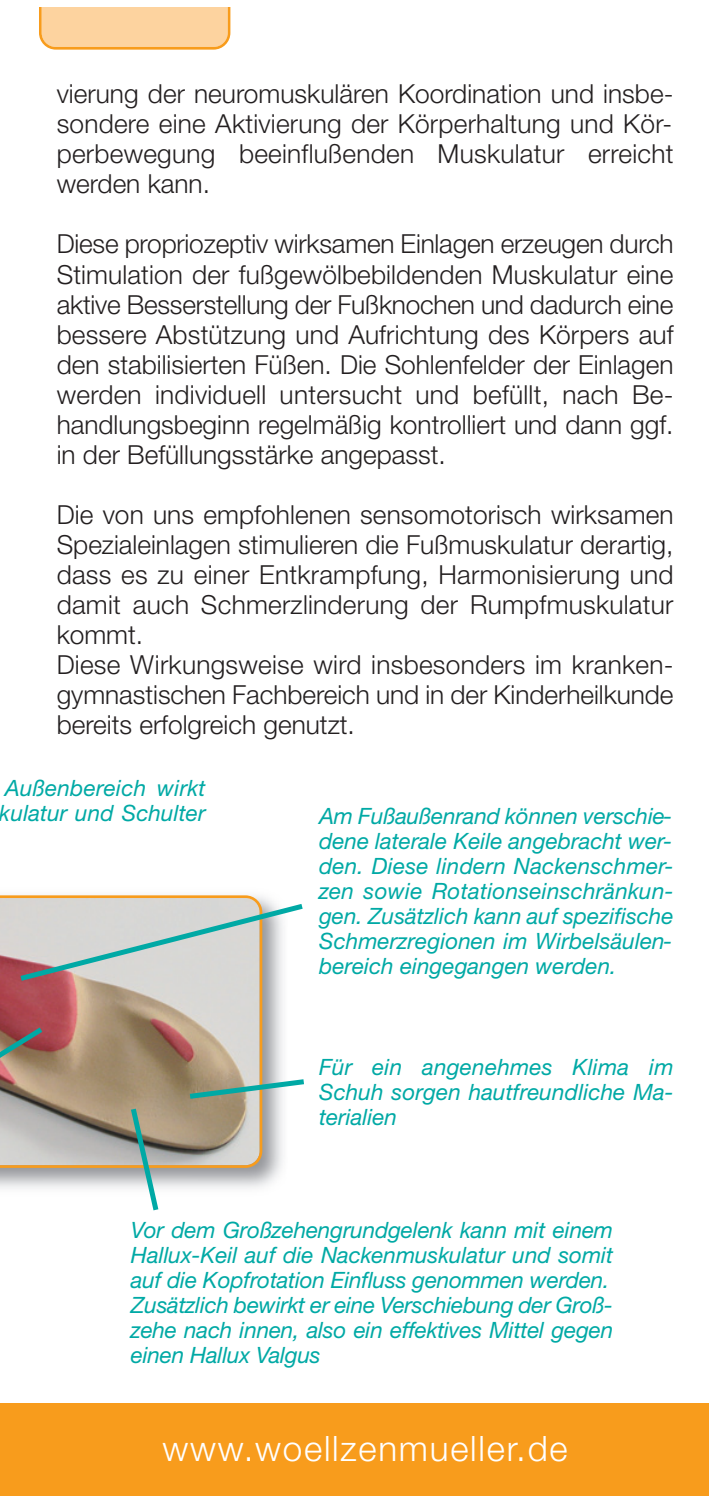
<style>
.page{position:relative;width:709px;height:1496px;background:#fff}
.page>*{position:absolute;margin:0;border:0;box-sizing:border-box;transform-origin:0 0}
.t1{font:300 35px "Helvetica Neue";letter-spacing:.05em;color:#fff}
.t2{font:300 26.25px/30px "Helvetica Neue";letter-spacing:.005em;color:#231f20;text-align:justify}
.t3{font:italic 22.5px/25px "Helvetica Neue";letter-spacing:-.01em;color:#00a9a5}
</style>
<div class="page">
<div style="left:0;top:1403px;width:709px;height:92px;background:#f89c1c"></div>
<svg style="left:39px;top:7px;width:191px;height:43px;background:#fccf96"></svg>
<img style="left:48px;top:897px;width:235px;height:292px">
<svg style="left:0;top:895px;width:262px;height:272px;background:#b69c89"></svg>
<svg style="left:15px;top:900px;width:288px;height:84px;background:#cbcfcb"></svg>
<svg style="left:184px;top:1076px;width:120px;height:25px;background:#9cb3a3"></svg>
<svg style="left:127px;top:1103px;width:35px;height:108px"></svg>
<svg style="left:0;top:1022px;width:48px;height:167px;background:#ad9d93"></svg>
<p class="t2" style="left:57px;top:81px;width:618px">vierung der neuromuskulären Koordination und insbe&shy;sondere eine Aktivierung der Körperhaltung und Kör&shy;perbewegung beeinflußenden Muskulatur erreicht werden kann.</p>
<p class="t2" style="left:57px;top:232px;width:618px">Diese propriozeptiv wirksamen Einlagen erzeugen durch Stimulation der fußgewölbebildenden Muskulatur eine aktive Besserstellung der Fußknochen und dadurch eine bessere Abstützung und Aufrichtung des Körpers auf den stabilisierten Füßen. Die Sohlenfelder der Einlagen werden individuell untersucht und befüllt, nach Be&shy;handlungsbeginn regelmäßig kontrolliert und dann ggf. in der Befüllungsstärke angepasst.</p>
<p class="t2" style="left:57px;top:502px;width:618px;text-align:left">Die von uns empfohlenen sensomotorisch wirksamen Spezialeinlagen stimulieren die Fußmuskulatur derartig, dass es zu einer Entkrampfung, Harmonisierung und damit auch Schmerzlinderung der Rumpfmuskulatur kommt.<br>Diese Wirkungsweise wird insbesonders im kranken&shy;gymnastischen Fachbereich und in der Kinderheilkunde bereits erfolgreich genutzt.</p>
<p class="t3" style="left:0;top:777px;width:207px">Außenbereich wirkt kulatur und Schulter</p>
<p class="t3" style="left:319px;top:806px;width:356px;text-align:justify">Am Fußaußenrand können verschie&shy;dene laterale Keile angebracht wer&shy;den. Diese lindern Nackenschmer&shy;zen sowie Rotationseinschränkun&shy;gen. Zusätzlich kann auf spezifische Schmerzregionen im Wirbelsäulen&shy;bereich eingegangen werden.</p>
<p class="t3" style="left:319px;top:1056px;width:356px;text-align:justify">Für ein angenehmes Klima im Schuh sorgen hautfreundliche Ma&shy;terialien</p>
<p class="t3" style="left:131px;top:1219px;width:483px">Vor dem Großzehengrundgelenk kann mit einem Hallux-Keil auf die Nackenmuskulatur und somit auf die Kopfrotation Einfluss genommen werden.<br>Zusätzlich bewirkt er eine Verschiebung der Groß&shy;zehe nach innen, also ein effektives Mittel gegen einen Hallux Valgus</p>
<h1 class="t1" style="left:162px;top:1435px;width:407px">www.woellzenmueller.de</h1>
</div>
